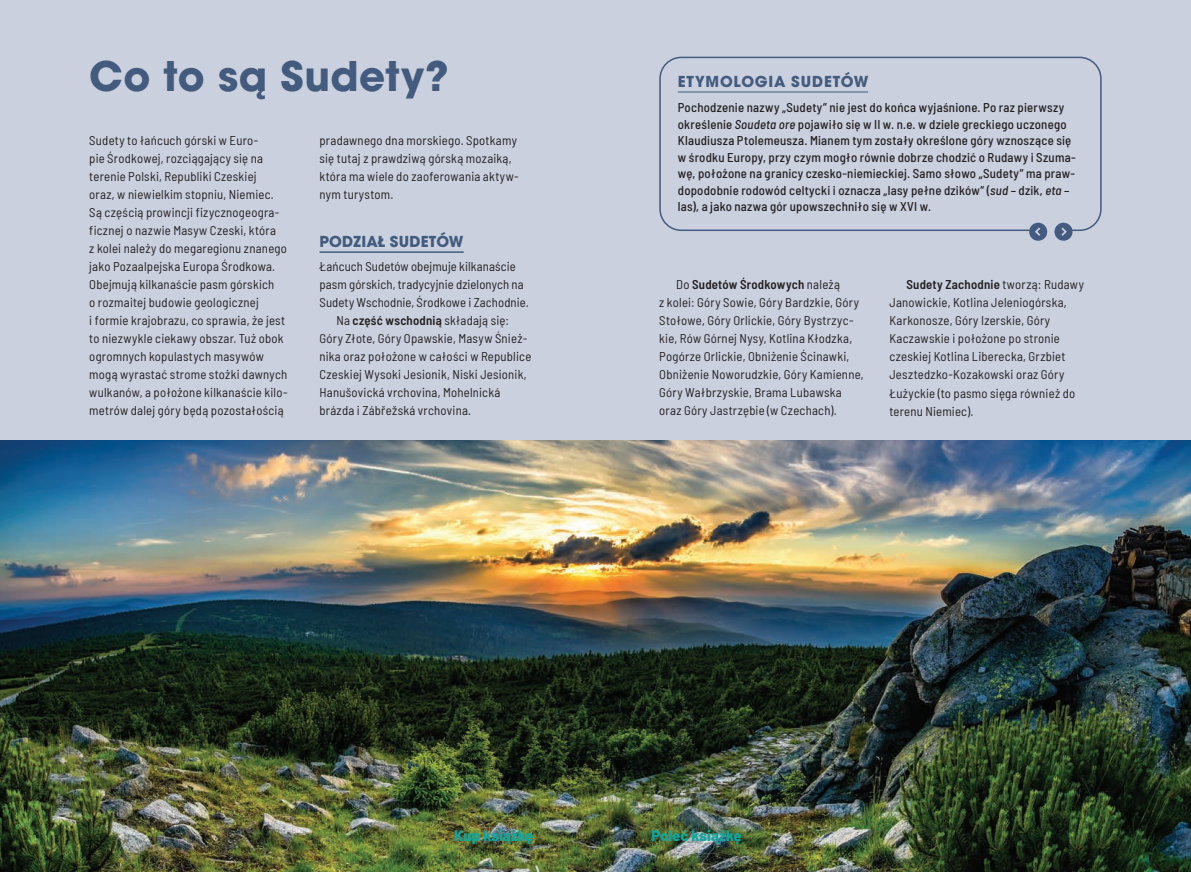
<style>
.page{position:relative;width:1191px;height:872px;background:#cad0de}
.page>*{position:absolute;margin:0;border:0;box-sizing:border-box;transform-origin:0 0}
.t1{font:700 40.5px "ITC Avant Garde Pro";letter-spacing:.01em;color:#425b7e}
.t2{font:800 15px "Barlow";color:#13a69e}
.t3{font:700 15px "ITC Avant Garde Pro";letter-spacing:.035em;color:#425b7e}
.t4{font:700 15px "ITC Avant Garde Pro";letter-spacing:.01em;color:#425b7e}
.t5{font:semi-condensed 12.75px/18px "Barlow";letter-spacing:.02em;color:#231f20}
.t6{font:500 semi-condensed 12.75px/16.5px "Barlow";letter-spacing:.02em;color:#231f20}
.s1{font-weight:600}
.s2{font-style:italic}
</style>
<div class="page">
<img style="left:0;top:440px;width:1191px;height:432px">
<hr style="left:319px;top:251px;width:145px;height:2px;background:#425b7e">
<hr style="left:678px;top:92px;width:190px;height:1px;background:#425b7e">
<div style="left:659px;top:57px;width:442px;height:174px;border:2px solid #425b7e;border-radius:21px"></div>
<div style="left:1030px;top:229px;width:39px;height:10px;background:#cad0de"></div>
<svg style="left:1054px;top:223px;width:18px;height:18px"></svg>
<svg style="left:1029px;top:223px;width:18px;height:18px"></svg>
<h1 class="t1" style="left:89px;top:49px;width:361px">Co to są Sudety?</h1>
<p class="t5" style="left:89px;top:131px;width:200px">Sudety to łańcuch górski w Euro-<br>pie Środkowej, rozciągający się na terenie Polski, Republiki Czeskiej<br>oraz, w niewielkim stopniu, Niemiec.<br>Są częścią prowincji fizycznogeogra&shy;ficznej o nazwie Masyw Czeski, która<br>z kolei należy do megaregionu znanego jako Pozaalpejska Europa Środkowa.<br>Obejmują kilkanaście pasm górskich<br>o rozmaitej budowie geologicznej<br>i formie krajobrazu, co sprawia, że jest to niezwykle ciekawy obszar. Tuż obok ogromnych kopulastych masywów mogą wyrastać strome stożki dawnych wulkanów, a położone kilkanaście kilo&shy;metrów dalej góry będą pozostałością</p>
<p class="t5" style="left:319px;top:131px;width:201px">pradawnego dna morskiego. Spotkamy się tutaj z prawdziwą górską mozaiką, która ma wiele do zaoferowania aktyw&shy;nym turystom.</p>
<p class="t4" style="left:319px;top:231px;width:146px">PODZIAŁ SUDETÓW</p>
<p class="t5" style="left:319px;top:257px;width:198px">Łańcuch Sudetów obejmuje kilkanaście</p>
<p class="t5" style="left:319px;top:275px;width:206px">pasm górskich, tradycyjnie dzielonych na</p>
<p class="t5" style="left:319px;top:293px;width:211px">Sudety Wschodnie, Środkowe i Zachodnie.</p>
<p class="t5" style="left:336px;top:311px;width:174px">Na <span class="s1">część wschodnią</span> składają się:</p>
<p class="t5" style="left:319px;top:329px;width:209px">Góry Złote, Góry Opawskie, Masyw Śnież-</p>
<p class="t5" style="left:319px;top:347px;width:213px">nika oraz położone w całości w Republice</p>
<p class="t5" style="left:319px;top:365px;width:209px">Czeskiej Wysoki Jesionik, Niski Jesionik,</p>
<p class="t5" style="left:319px;top:383px;width:182px">Hanušovická vrchovina, Mohelnická</p>
<p class="t5" style="left:319px;top:401px;width:153px">brázda i Zábřežská vrchovina.</p>
<p class="t3" style="left:678px;top:72px;width:192px">ETYMOLOGIA SUDETÓW</p>
<p class="t6" style="left:678px;top:99px;width:399px">Pochodzenie nazwy „Sudety” nie jest do końca wyjaśnione. Po raz pierwszy określenie <span class="s2">Soudeta ore</span> pojawiło się w II w. n.e. w dziele greckiego uczonego Klaudiusza Ptolemeusza. Mianem tym zostały określone góry wznoszące się w środku Europy, przy czym mogło równie dobrze chodzić o Rudawy i Szuma&shy;wę, położone na granicy czesko-niemieckiej. Samo słowo „Sudety” ma praw&shy;dopodobnie rodowód celtycki i oznacza „lasy pełne dzików” (<span class="s2">sud</span> – dzik, <span class="s2">eta</span> – las), a jako nazwa gór upowszechniło się w XVI w.</p>
<p class="t5" style="left:659px;top:275px;width:206px;text-indent:17px">Do <span class="s1">Sudetów Środkowych</span> należą<br>z kolei: Góry Sowie, Góry Bardzkie, Góry Stołowe, Góry Orlickie, Góry Bystrzyc&shy;kie, Rów Górnej Nysy, Kotlina Kłodzka, Pogórze Orlickie, Obniżenie Ścinawki, Obniżenie Noworudzkie, Góry Kamienne, Góry Wałbrzyskie, Brama Lubawska oraz Góry Jastrzębie (w Czechach).</p>
<p class="t5" style="left:889px;top:275px;width:196px;text-indent:17px"><span class="s1">Sudety Zachodnie</span> tworzą: Rudawy<br>Janowickie, Kotlina Jeleniogórska,<br>Karkonosze, Góry Izerskie, Góry<br>Kaczawskie i położone po stronie czeskiej Kotlina Liberecka, Grzbiet<br>Jesztedzko-Kozakowski oraz Góry<br>Łużyckie (to pasmo sięga również do terenu Niemiec).</p>
<p class="t2" style="left:454px;top:824px;width:81px">Kup książkę</p>
<p class="t2" style="left:651px;top:824px;width:91px">Poleć książkę</p>
</div>
